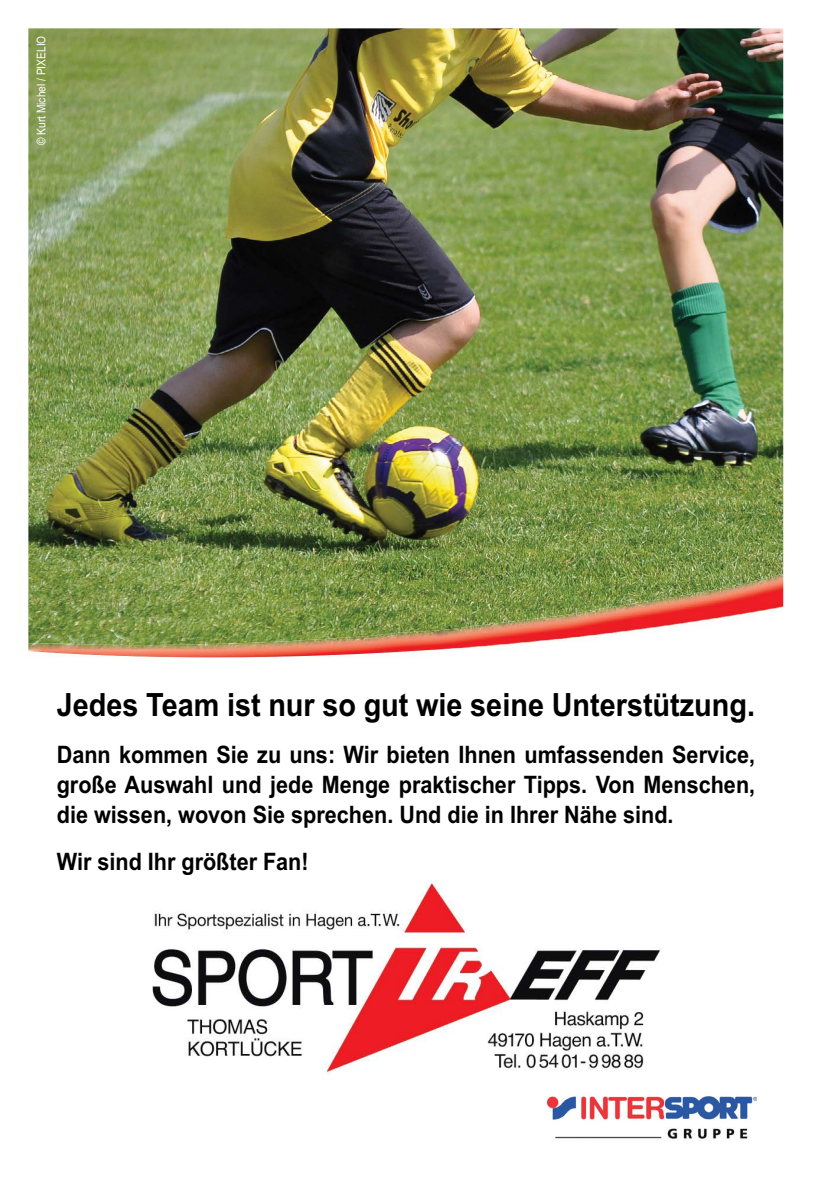
<style>
.page{position:relative;width:840px;height:1191px;background:#fff}
.page>*{position:absolute;margin:0;border:0;box-sizing:border-box;transform-origin:0 0}
.t1{font:700 32px "Arial";color:#000;scale:.9 1}
.t2{font:700 24px/30px "Arial";color:#000;text-align:justify;scale:.9 1}
.t3{font:12px "Arial";color:#fff;scale:.85 1}
</style>
<div class="page">
<img style="left:28px;top:28px;width:754px;height:630px">
<img style="left:152px;top:881px;width:509px;height:193px">
<img style="left:28px;top:573px;width:754px;height:76px">
<img style="left:555px;top:1128px;width:193px;height:12px">
<img style="left:547px;top:1096px;width:209px;height:24px">
<p class="t3" style="left:34px;top:145px;width:130px;rotate:-90deg">© Kurt Michel / PIXELIO</p>
<h1 class="t1" style="left:57px;top:683px;width:777px">Jedes Team ist nur so gut wie seine Unterstützung.</h1>
<p class="t2" style="left:57px;top:740px;width:777px">Dann kommen Sie zu uns: Wir bieten Ihnen umfassenden Service, große Auswahl und jede Menge praktischer Tipps. Von Menschen, die wissen, wovon Sie sprechen. Und die in Ihrer Nähe sind.</p>
<p class="t2" style="left:57px;top:847px;width:281px">Wir sind Ihr größter Fan!</p>
</div>
